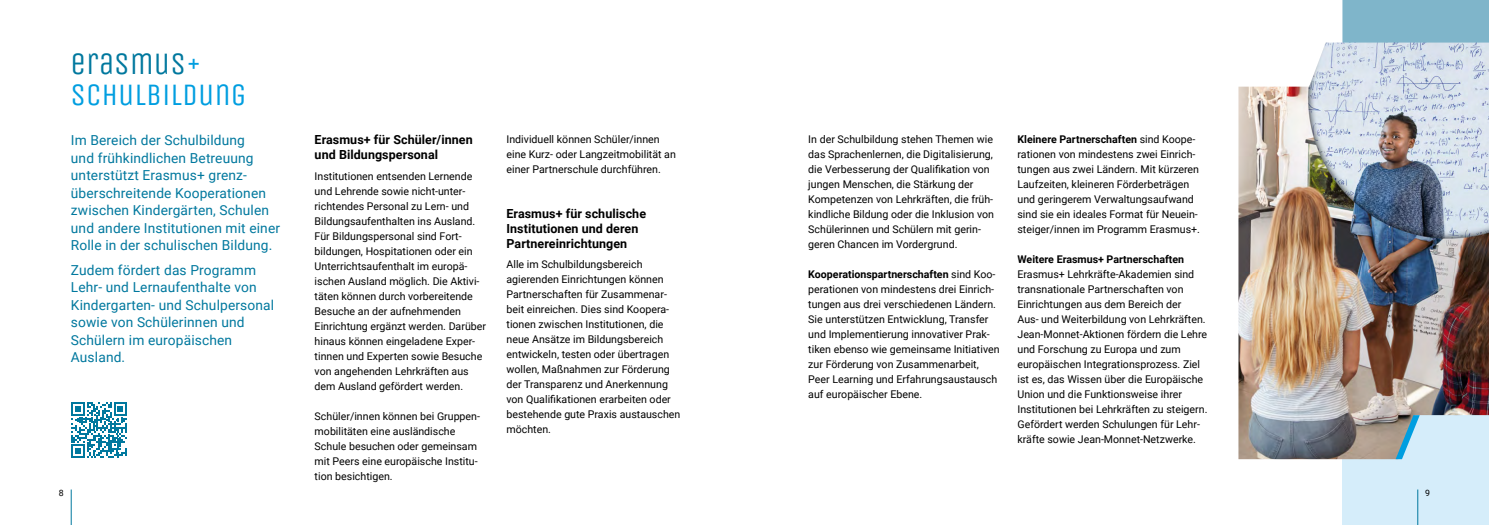
<style>
.page{position:relative;width:1489px;height:525px;background:#fff}
.page>*{position:absolute;margin:0;border:0;box-sizing:border-box;transform-origin:0 0}
.t1{font:31.25px/31.2px "Unica One";color:#009ee0}
.t2{font:13.75px/17.5px "Roboto";letter-spacing:.01em;color:#00789e}
.t3{font:700 12.5px/15px "Roboto";letter-spacing:.005em;color:#000}
.t4{font:10.62px/15px "Roboto";color:#000}
.t5{font:700 10.62px "Roboto";color:#000}
.t6{font:8.75px "Roboto";color:#000}
.s1{color:#00789e}
.s2{font-weight:700}
</style>
<div class="page">
<div style="left:1342px;top:400px;width:146px;height:124px;background:#d5edfa"></div>
<div style="left:1342px;top:0;width:146px;height:43px;background:#7fb5ca"></div>
<svg style="left:71px;top:402px;width:56px;height:55px"></svg>
<img style="left:1238px;top:43px;width:250px;height:416px">
<svg style="left:1395px;top:415px;width:24px;height:44px"></svg>
<hr style="left:71px;top:489px;width:1px;height:35px;background:#00789e">
<hr style="left:1417px;top:489px;width:1px;height:35px;background:#00789e">
<h1 class="t1" style="left:71px;top:48px;width:177px"><span class="s1">ERASMUS</span>+<br>SCHULBILDUNG</h1>
<p class="t2" style="left:71px;top:131px;width:211px">Im Bereich der Schulbildung<br>und frühkindlichen Betreuung unterstützt Erasmus+ grenz&shy;überschreitende Kooperationen zwischen Kindergärten, Schulen und andere Institutionen mit einer<br>Rolle in der schulischen Bildung.</p>
<p class="t2" style="left:71px;top:260px;width:205px">Zudem fördert das Programm<br>Lehr- und Lernaufenthalte von<br>Kindergarten- und Schulpersonal sowie von Schülerinnen und<br>Schülern im europäischen<br>Ausland.</p>
<p class="t3" style="left:314px;top:132px;width:160px">Erasmus+ für Schüler/innen und Bildungspersonal</p>
<p class="t4" style="left:314px;top:168px;width:173px">Institutionen entsenden Lernende und Lehrende sowie nicht-unter&shy;richtendes Personal zu Lern- und Bildungsaufenthalten ins Ausland.<br>Für Bildungspersonal sind Fort&shy;bildungen, Hospitationen oder ein Unterrichtsaufenthalt im europä&shy;ischen Ausland möglich. Die Aktivi&shy;täten können durch vorbereitende Besuche an der aufnehmenden Einrichtung ergänzt werden. Darüber hinaus können eingeladene Exper&shy;tinnen und Experten sowie Besuche von angehenden Lehrkräften aus dem Ausland gefördert werden.</p>
<p class="t4" style="left:314px;top:408px;width:166px">Schüler/innen können bei Gruppen&shy;mobilitäten eine ausländische<br>Schule besuchen oder gemeinsam mit Peers eine europäische Institu&shy;tion besichtigen.</p>
<p class="t4" style="left:506px;top:131px;width:171px">Individuell können Schüler/innen eine Kurz- oder Langzeitmobilität an einer Partnerschule durchführen.</p>
<p class="t3" style="left:506px;top:205px;width:141px">Erasmus+ für schulische<br>Institutionen und deren<br>Partnereinrichtungen</p>
<p class="t4" style="left:506px;top:256px;width:175px">Alle im Schulbildungsbereich agierenden Einrichtungen können<br>Partnerschaften für Zusammenar&shy;beit einreichen. Dies sind Koopera&shy;tionen zwischen Institutionen, die neue Ansätze im Bildungsbereich entwickeln, testen oder übertragen wollen, Maßnahmen zur Förderung der Transparenz und Anerkennung von Qualifikationen erarbeiten oder bestehende gute Praxis austauschen möchten.</p>
<p class="t4" style="left:808px;top:131px;width:187px">In der Schulbildung stehen Themen wie das Sprachenlernen, die Digitalisierung, die Verbesserung der Qualifikation von jungen Menschen, die Stärkung der Kompetenzen von Lehrkräften, die früh&shy;kindliche Bildung oder die Inklusion von Schülerinnen und Schülern mit gerin&shy;geren Chancen im Vordergrund.</p>
<p class="t4" style="left:808px;top:266px;width:193px"><span class="s2">Kooperationspartnerschaften</span> sind Koo&shy;perationen von mindestens drei Einrich&shy;tungen aus drei verschiedenen Ländern.<br>Sie unterstützen Entwicklung, Transfer und Implementierung innovativer Prak&shy;tiken ebenso wie gemeinsame Initiativen zur Förderung von Zusammenarbeit, Peer Learning und Erfahrungsaustausch auf europäischer Ebene.</p>
<p class="t4" style="left:1017px;top:131px;width:184px"><span class="s2">Kleinere Partnerschaften</span> sind Koope&shy;rationen von mindestens zwei Einrich&shy;tungen aus zwei Ländern. Mit kürzeren Laufzeiten, kleineren Förderbeträgen und geringerem Verwaltungsaufwand sind sie ein ideales Format für Neuein&shy;steiger/innen im Programm Erasmus+.</p>
<p class="t5" style="left:1017px;top:251px;width:168px">Weitere Erasmus+ Partnerschaften</p>
<p class="t4" style="left:1017px;top:266px;width:191px">Erasmus+ Lehrkräfte-Akademien sind transnationale Partnerschaften von Einrichtungen aus dem Bereich der<br>Aus- und Weiterbildung von Lehrkräften.<br>Jean-Monnet-Aktionen fördern die Lehre und Forschung zu Europa und zum europäischen Integrationsprozess. Ziel ist es, das Wissen über die Europäische Union und die Funktionsweise ihrer Institutionen bei Lehrkräften zu steigern.<br>Gefördert werden Schulungen für Lehr&shy;kräfte sowie Jean-Monnet-Netzwerke.</p>
<p class="t6" style="left:59px;top:486px;width:6px">8</p>
<p class="t6" style="left:1424px;top:486px;width:6px">9</p>
</div>
